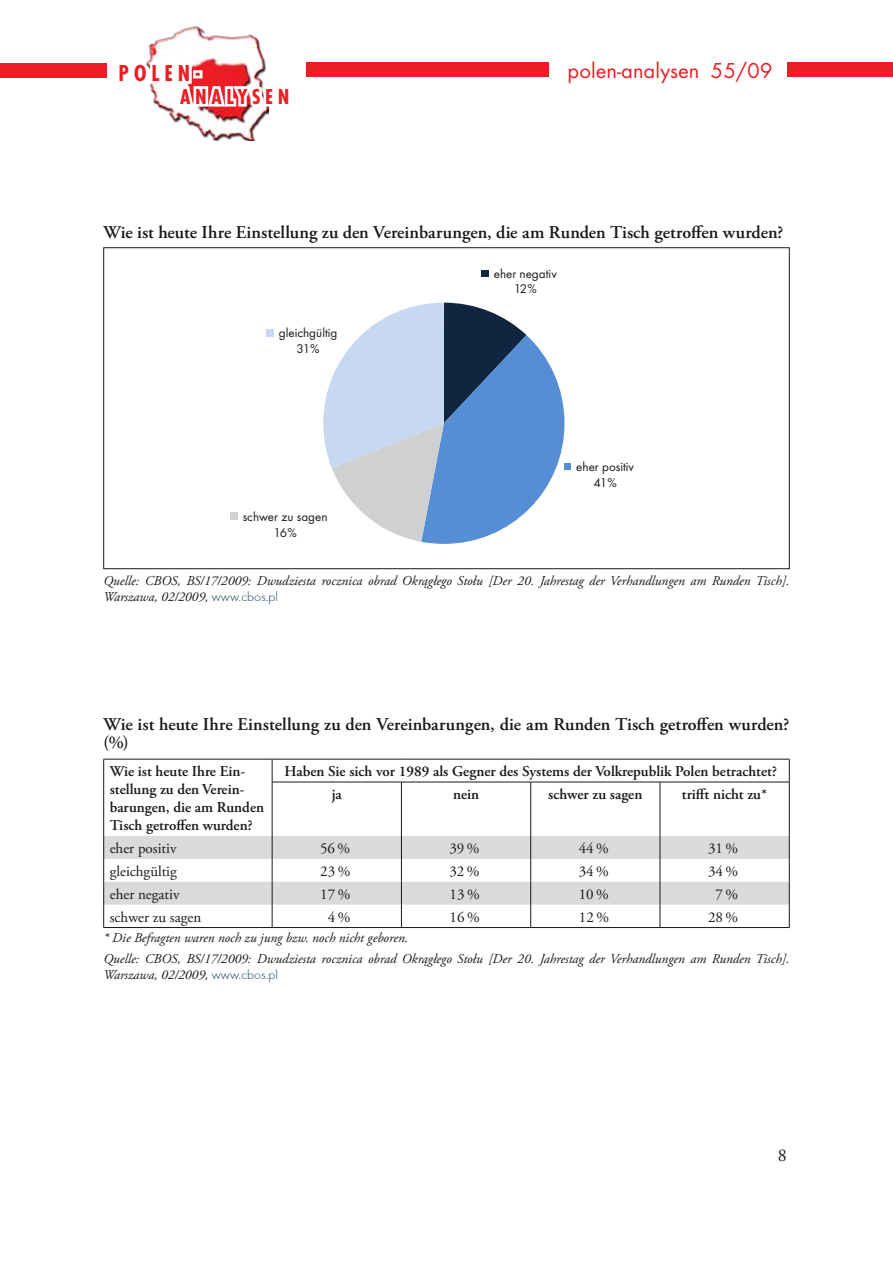
<style>
.page{position:relative;width:893px;height:1263px;background:#fff}
.page>*{position:absolute;margin:0;border:0;box-sizing:border-box;transform-origin:0 0}
.t1{font:24px "Futura TOT Bol Con";letter-spacing:.205em;color:#ec1d24}
.t2{font:22.5px "Futura TOT Boo";color:#ec1d24}
.t3{font:22.5px "Futura TOT Bol Con";letter-spacing:.205em;color:#ec1d24}
.t4{font:600 18px/18px "Adobe Garamond Pro";color:#1a171c}
.t5{font:18px "Adobe Garamond Pro";color:#1a171c}
.t6{font:600 15px/18px "Adobe Garamond Pro";color:#1a171c}
.t7{font:15px "Adobe Garamond Pro";color:#1a171c}
.t8{font:italic 13.5px/16.2px "Adobe Garamond Pro";color:#1a171c}
.t9{font:13.2px/15.6px "Futura TOT Boo";color:#1a171c;text-align:center}
.s1{font-family:"Futura T";font-weight:300;font-style:normal;color:#093f5e}
</style>
<div class="page">
<div style="left:307px;top:70px;width:586px;height:7px;background:#ec1d24"></div>
<div style="left:307px;top:64px;width:586px;height:9px;background:#ec1d24"></div>
<div style="left:0;top:64px;width:106px;height:13px;background:#ec1d24"></div>
<hr style="left:0;top:63px;width:106px;height:3px;background:#ec1d24">
<hr style="left:307px;top:62px;width:586px;height:3px;background:#ec1d24">
<div style="left:549px;top:56px;width:238px;height:31px;background:#fff"></div>
<img style="left:146px;top:26px;width:123px;height:115px">
<svg style="left:323px;top:303px;width:241px;height:241px"></svg>
<div style="left:481px;top:270px;width:7px;height:6px;background:#10253f"></div>
<div style="left:564px;top:463px;width:7px;height:7px;background:#558ed5"></div>
<div style="left:231px;top:513px;width:7px;height:7px;background:#cfd0d2"></div>
<div style="left:267px;top:329px;width:7px;height:7px;background:#c6d9f1"></div>
<svg style="left:104px;top:836px;width:685px;height:69px;fill:#d9dadb"></svg>
<hr style="left:104px;top:759px;width:168px;height:1px;background:#1a171c">
<svg style="left:103px;top:759px;width:1px;height:23px"></svg>
<hr style="left:272px;top:759px;width:129px;height:1px;background:#1a171c">
<svg style="left:272px;top:759px;width:1px;height:23px"></svg>
<hr style="left:401px;top:759px;width:130px;height:1px;background:#1a171c">
<hr style="left:531px;top:759px;width:129px;height:1px;background:#1a171c">
<hr style="left:660px;top:759px;width:129px;height:1px;background:#1a171c">
<svg style="left:789px;top:759px;width:1px;height:23px"></svg>
<hr style="left:103px;top:782px;width:1px;height:54px;background:#1a171c">
<hr style="left:272px;top:782px;width:129px;height:1px;background:#1a171c">
<hr style="left:272px;top:782px;width:1px;height:54px;background:#1a171c">
<hr style="left:401px;top:782px;width:130px;height:1px;background:#1a171c">
<hr style="left:401px;top:782px;width:1px;height:54px;background:#1a171c">
<hr style="left:531px;top:782px;width:129px;height:1px;background:#1a171c">
<hr style="left:530px;top:782px;width:1px;height:54px;background:#1a171c">
<hr style="left:660px;top:782px;width:129px;height:1px;background:#1a171c">
<hr style="left:660px;top:782px;width:1px;height:54px;background:#1a171c">
<hr style="left:789px;top:782px;width:1px;height:54px;background:#1a171c">
<svg style="left:103px;top:836px;width:1px;height:91px"></svg>
<svg style="left:272px;top:836px;width:1px;height:91px"></svg>
<svg style="left:401px;top:836px;width:1px;height:91px"></svg>
<svg style="left:530px;top:836px;width:1px;height:91px"></svg>
<svg style="left:660px;top:836px;width:1px;height:91px"></svg>
<svg style="left:789px;top:836px;width:1px;height:91px"></svg>
<hr style="left:104px;top:927px;width:168px;height:1px;background:#1a171c">
<hr style="left:272px;top:927px;width:129px;height:1px;background:#1a171c">
<hr style="left:401px;top:927px;width:130px;height:1px;background:#1a171c">
<hr style="left:531px;top:927px;width:129px;height:1px;background:#1a171c">
<hr style="left:660px;top:927px;width:129px;height:1px;background:#1a171c">
<h1 class="t1" style="left:118px;top:59px;width:83px">POLEN-</h1>
<h2 class="t2" style="left:568px;top:57px;width:206px">polen-analysen 55/09</h2>
<h2 class="t3" style="left:180px;top:83px;width:111px">ANALYSEN</h2>
<h3 class="t4" style="left:104px;top:224px;width:682px">Wie ist heute Ihre Einstellung zu den Vereinbarungen, die am Runden Tisch getroffen wurden?</h3>
<p class="t9" style="left:494px;top:265px;width:65px">eher negativ<br>12%</p>
<p class="t9" style="left:279px;top:325px;width:60px">gleichgültig<br>31%</p>
<p class="t9" style="left:243px;top:509px;width:86px">schwer zu sagen<br>16%</p>
<p class="t9" style="left:576px;top:459px;width:59px">eher positiv<br>41%</p>
<p class="t8" style="left:104px;top:573px;width:687px">Quelle: CBOS, BS/17/2009: Dwudziesta rocznica obrad Okrągłego Stołu [Der 20. Jahrestag der Verhandlungen am Runden Tisch].<br>Warszawa, 02/2009, <span class="s1">www.cbos.pl</span></p>
<h3 class="t4" style="left:104px;top:716px;width:687px">Wie ist heute Ihre Einstellung zu den Vereinbarungen, die am Runden Tisch getroffen wurden? (%)</h3>
<p class="t6" style="left:110px;top:762px;width:156px">Wie ist heute Ihre Ein&shy;stellung zu den Verein&shy;barungen, die am Runden<br>Tisch getroffen wurden?</p>
<p class="t6" style="left:332px;top:760px;width:447px;line-height:22.8px;text-indent:-47px">Haben Sie sich vor 1989 als Gegner des Systems der Volkrepublik Polen betrachtet? ja</p>
<p class="t6" style="left:453px;top:785px;width:28px">nein</p>
<p class="t6" style="left:548px;top:785px;width:96px">schwer zu sagen</p>
<p class="t6" style="left:682px;top:785px;width:87px">trifft nicht zu*</p>
<p class="t7" style="left:110px;top:839px;width:68px">eher positiv</p>
<p class="t7" style="left:320px;top:839px;width:32px">56%</p>
<p class="t7" style="left:449px;top:839px;width:32px">39%</p>
<p class="t7" style="left:579px;top:839px;width:32px">44%</p>
<p class="t7" style="left:708px;top:839px;width:32px">31%</p>
<p class="t7" style="left:110px;top:862px;width:69px">gleichgültig</p>
<p class="t7" style="left:320px;top:862px;width:32px">23%</p>
<p class="t7" style="left:449px;top:862px;width:32px">32%</p>
<p class="t7" style="left:579px;top:862px;width:32px">34%</p>
<p class="t7" style="left:708px;top:862px;width:32px">34%</p>
<p class="t7" style="left:110px;top:885px;width:71px">eher negativ</p>
<p class="t7" style="left:320px;top:885px;width:32px">17%</p>
<p class="t7" style="left:449px;top:885px;width:32px">13%</p>
<p class="t7" style="left:579px;top:885px;width:32px">10%</p>
<p class="t7" style="left:716px;top:885px;width:24px">7%</p>
<p class="t7" style="left:110px;top:908px;width:93px">schwer zu sagen</p>
<p class="t7" style="left:328px;top:908px;width:24px">4%</p>
<p class="t7" style="left:449px;top:908px;width:32px">16%</p>
<p class="t7" style="left:579px;top:908px;width:32px">12%</p>
<p class="t7" style="left:708px;top:908px;width:32px">28%</p>
<p class="t8" style="left:104px;top:928px;width:687px;line-height:20.7px">* Die Befragten waren noch zu jung bzw. noch nicht geboren.<br>Quelle: CBOS, BS/17/2009: Dwudziesta rocznica obrad Okrągłego Stołu [Der 20. Jahrestag der Verhandlungen am Runden Tisch].</p>
<p class="t8" style="left:104px;top:967px;width:176px">Warszawa, 02/2009, <span class="s1">www.cbos.pl</span></p>
<h3 class="t5" style="left:778px;top:1145px;width:10px">8</h3>
</div>
